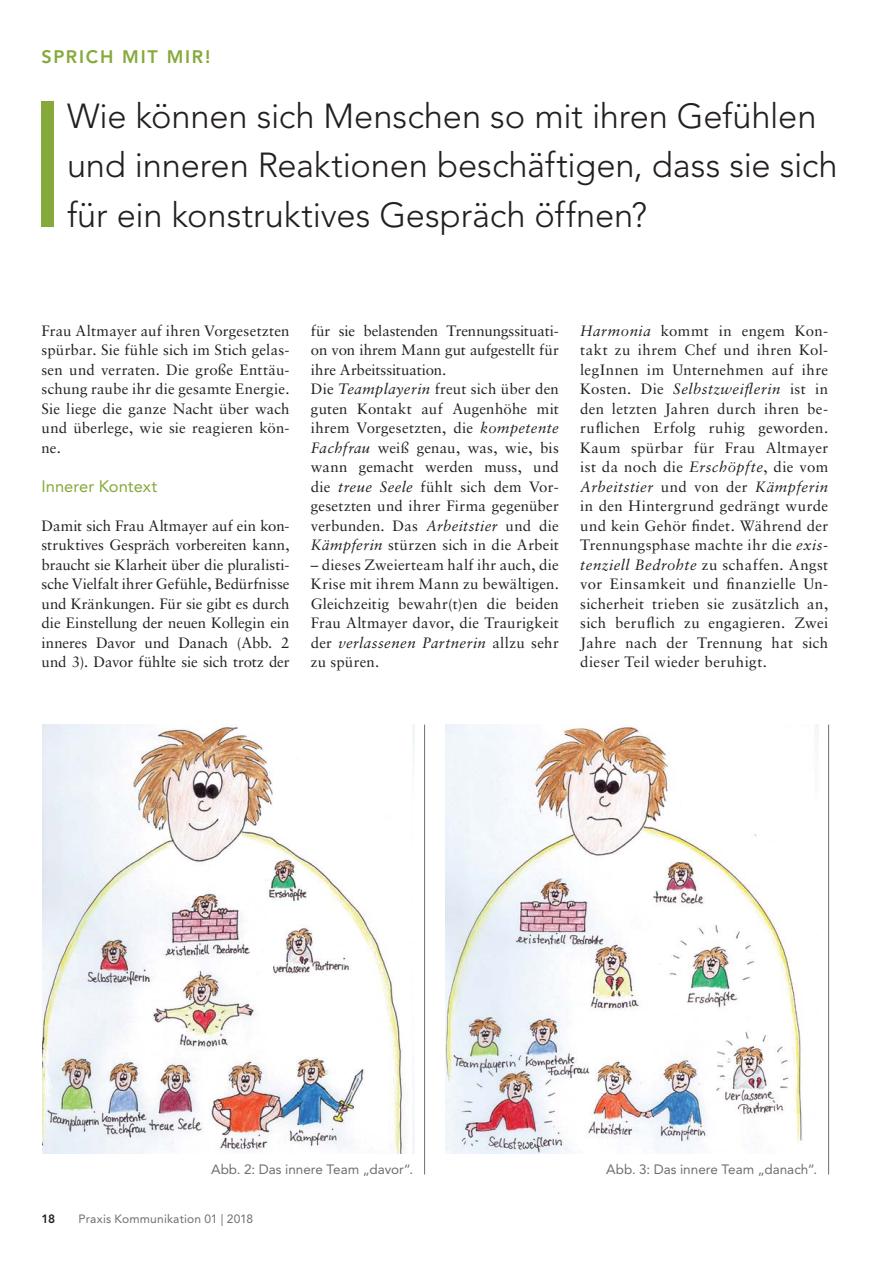
<style>
.page{position:relative;width:891px;height:1261px;background:#fff}
.page>*{position:absolute;margin:0;border:0;box-sizing:border-box;transform-origin:0 0}
.t1{font:300 34.5px/49.5px "Avenir LT Std";letter-spacing:-.005em;color:#231f20}
.t2{font:800 18px "Avenir LT Std";letter-spacing:.1em;color:#85a93a}
.t3{font:16.5px "Avenir LT Std";color:#85a93a}
.t4{font:15px/19.5px "Sabon LT Std";letter-spacing:.01em;color:#231f20;text-align:justify}
.t5{font:italic 15px "Sabon";letter-spacing:.03em;color:#231f20}
.t6{font:13.5px "Avenir LT Std";color:#6d6e70}
.t7{font:12px "Avenir LT Std";letter-spacing:.015em;color:#6d6e70}
.t8{font:800 12px "Avenir LT Std";color:#231f20}
.s1{font-family:"Sabon";font-style:italic}
.s2{font-family:"Sabon LT Std";font-style:normal}
</style>
<div class="page">
<div style="left:41px;top:102px;width:13px;height:125px;background:#85a93a"></div>
<img style="left:43px;top:724px;width:371px;height:430px">
<hr style="left:424px;top:724px;width:1px;height:450px;background:#6d6e70">
<img style="left:445px;top:724px;width:373px;height:430px">
<hr style="left:828px;top:724px;width:1px;height:450px;background:#6d6e70">
<p class="t2" style="left:41px;top:48px;width:170px">SPRICH MIT MIR!</p>
<h1 class="t1" style="left:67px;top:93px;width:772px">Wie können sich Menschen so mit ihren Gefühlen und inneren Reaktionen beschäftigen, dass sie sich für ein konstruktives Gespräch öffnen?</h1>
<p class="t4" style="left:41px;top:322px;width:250px">Frau Altmayer auf ihren Vorgesetzten spürbar. Sie fühle sich im Stich gelas&shy;sen und verraten. Die große Enttäu&shy;schung raube ihr die gesamte Energie.<br>Sie liege die ganze Nacht über wach und überlege, wie sie reagieren kön&shy;ne.</p>
<p class="t3" style="left:41px;top:478px;width:117px">Innerer Kontext</p>
<p class="t4" style="left:41px;top:517px;width:250px">Damit sich Frau Altmayer auf ein kon&shy;struktives Gespräch vorbereiten kann, braucht sie Klarheit über die pluralisti&shy;sche Vielfalt ihrer Gefühle, Bedürfnisse und Kränkungen. Für sie gibt es durch die Einstellung der neuen Kollegin ein inneres Davor und Danach (Abb. 2 und 3). Davor fühlte sie sich trotz der</p>
<p class="t4" style="left:311px;top:322px;width:250px;text-align:left">für sie belastenden Trennungssituati&shy;on von ihrem Mann gut aufgestellt für ihre Arbeitssituation.<br>Die <span class="s1">Teamplayerin</span> freut sich über den guten Kontakt auf Augenhöhe mit ihrem Vorgesetzten, die <span class="s1">kompetente Fachfrau</span> weiß genau, was, wie, bis wann gemacht werden muss, und die <span class="s1">treue Seele</span> fühlt sich dem Vor&shy;gesetzten und ihrer Firma gegenüber verbunden. Das <span class="s1">Arbeitstier</span> und die <span class="s1">Kämpferin</span> stürzen sich in die Arbeit</p>
<p class="t4" style="left:311px;top:556px;width:250px">– dieses Zweierteam half ihr auch, die Krise mit ihrem Mann zu bewältigen.<br>Gleichzeitig bewahr(t)en die beiden Frau Altmayer davor, die Traurigkeit</p>
<p class="t5" style="left:311px;top:635px;width:249px"><span class="s2">der</span> verlassenen Partnerin <span class="s2">allzu sehr</span></p>
<p class="t4" style="left:311px;top:653px;width:70px">zu spüren.</p>
<p class="t4" style="left:580px;top:322px;width:250px"><span class="s1">Harmonia</span> kommt in engem Kon&shy;takt zu ihrem Chef und ihren Kol&shy;legInnen im Unternehmen auf ihre</p>
<p class="t5" style="left:580px;top:382px;width:250px"><span class="s2">Kosten. Die</span> Selbstzweiflerin <span class="s2">ist in</span></p>
<p class="t4" style="left:580px;top:400px;width:250px">den letzten Jahren durch ihren be&shy;ruflichen Erfolg ruhig geworden.<br>Kaum spürbar für Frau Altmayer ist da noch die <span class="s1">Erschöpfte</span>, die vom</p>
<p class="t5" style="left:580px;top:479px;width:250px">Arbeitstier <span class="s2">und von der</span> Kämpferin</p>
<p class="t4" style="left:580px;top:497px;width:250px">in den Hintergrund gedrängt wurde und kein Gehör findet. Während der Trennungsphase machte ihr die <span class="s1">exis-</span></p>
<p class="t5" style="left:580px;top:557px;width:249px">tenziell Bedrohte <span class="s2">zu schaffen. Angst</span></p>
<p class="t4" style="left:580px;top:575px;width:250px">vor Einsamkeit und finanzielle Un&shy;sicherheit trieben sie zusätzlich an, sich beruflich zu engagieren. Zwei Jahre nach der Trennung hat sich dieser Teil wieder beruhigt.</p>
<p class="t6" style="left:211px;top:1163px;width:204px">Abb. 2: Das innere Team „davor“.</p>
<p class="t6" style="left:606px;top:1163px;width:213px">Abb. 3: Das innere Team „danach“.</p>
<p class="t8" style="left:41px;top:1212px;width:15px">18</p>
<p class="t7" style="left:78px;top:1212px;width:176px">Praxis Kommunikation 01 | 2018</p>
</div>
